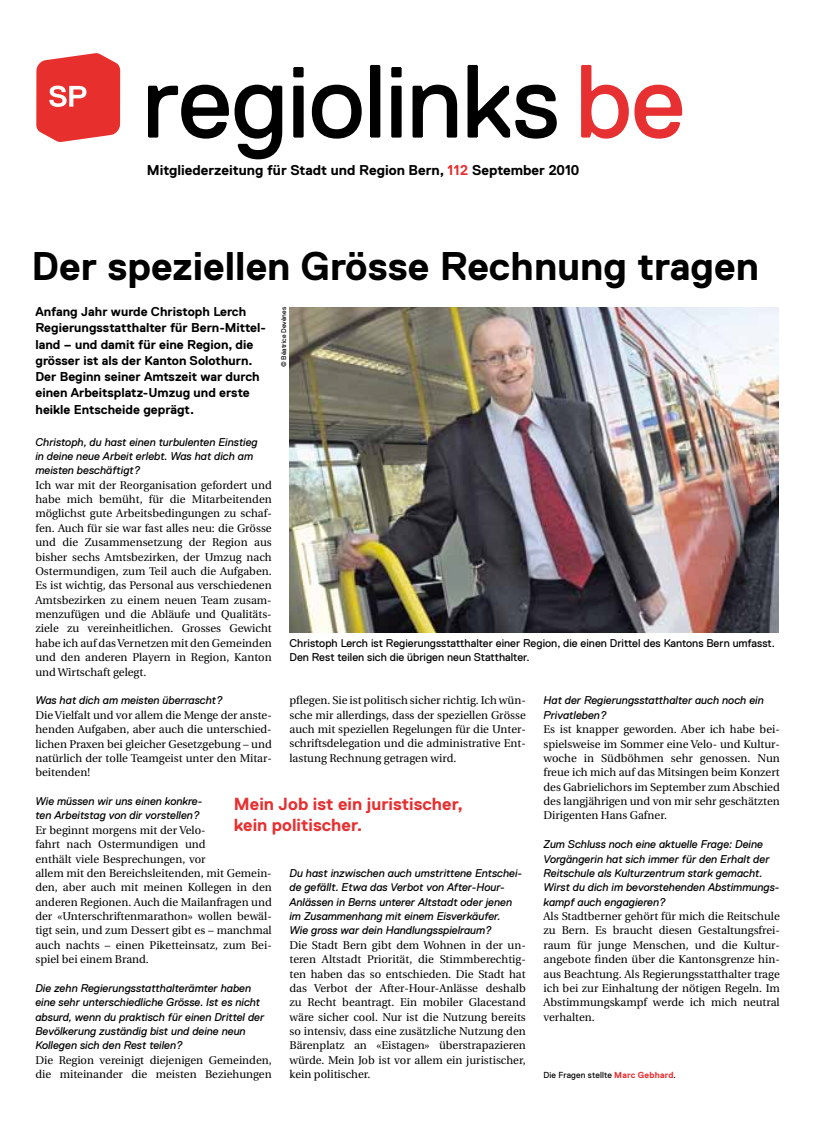
<style>
.page{position:relative;width:833px;height:1134px;background:#fff}
.page>*{position:absolute;margin:0;border:0;box-sizing:border-box;transform-origin:0 0}
.t1{font:103.75px "Replica";letter-spacing:-.01em;color:#000}
.t2{font:700 40px "Replica";color:#000}
.t3{font:700 17.5px/21px "Replica";color:#e73031}
.t4{font:700 14.25px "Replica";color:#000}
.t5{font:700 12.75px/16.2px "Replica";color:#000}
.t6{font:11.25px/14.4px "Utopia";color:#000;text-align:justify}
.t7{font:italic 11.25px/14.4px "Replica";color:#000}
.t8{font:11.25px/14.4px "Replica";color:#000}
.t9{font:8.75px "Replica";letter-spacing:.015em;color:#000}
.t10{font:6.88px "Replica";color:#000}
.s1{color:#e73031}
.s2{font-weight:700;color:#e73031}
</style>
<div class="page">
<svg style="left:36px;top:53px;width:84px;height:89px;background:#ea5250"></svg>
<img style="left:289px;top:307px;width:489px;height:325px">
<h1 class="t1" style="left:142px;top:44px;width:545px">regiolinks <span class="s1">be</span></h1>
<p class="t4" style="left:147px;top:162px;width:434px">Mitgliederzeitung für Stadt und Region Bern, <span class="s1">112</span> September 2010</p>
<h2 class="t2" style="left:32px;top:244px;width:729px">Der speziellen Grösse Rechnung tragen</h2>
<p class="t5" style="left:35px;top:304px;width:232px">Anfang Jahr wurde Christoph Lerch Regierungsstatthalter für Bern-Mittel&shy;land – und damit für eine Region, die grösser ist als der Kanton Solothurn.<br>Der Beginn seiner Amtszeit war durch einen Arbeitsplatz-Umzug und erste heikle Entscheide geprägt.</p>
<p class="t10" style="left:280px;top:367px;width:62px;rotate:-90deg">© Béatrice Devènes</p>
<p class="t7" style="left:35px;top:434px;width:224px">Christoph, du hast einen turbulenten Einstieg in deine neue Arbeit erlebt. Was hat dich am meisten beschäftigt?</p>
<p class="t6" style="left:35px;top:478px;width:238px">Ich war mit der Reorganisation gefordert und habe mich bemüht, für die Mitarbeitenden möglichst gute Arbeitsbedingungen zu schaf&shy;fen. Auch für sie war fast alles neu: die Grösse und die Zusammensetzung der Region aus bisher sechs Amtsbezirken, der Umzug nach Ostermundigen, zum Teil auch die Aufgaben.<br>Es ist wichtig, das Personal aus verschiedenen Amtsbezirken zu einem neuen Team zusam&shy;menzufügen und die Abläufe und Qualitäts&shy;ziele zu vereinheitlichen. Grosses Gewicht habe ich auf das Vernetzen mit den Gemeinden und den anderen Playern in Region, Kanton und Wirtschaft gelegt.</p>
<p class="t7" style="left:35px;top:693px;width:189px">Was hat dich am meisten überrascht?</p>
<p class="t6" style="left:35px;top:708px;width:238px">Die Vielfalt und vor allem die Menge der anste&shy;henden Aufgaben, aber auch die unterschied&shy;lichen Praxen bei gleicher Gesetzgebung – und natürlich der tolle Teamgeist unter den Mitar&shy;beitenden!</p>
<p class="t7" style="left:35px;top:794px;width:168px">Wie müssen wir uns einen konkre&shy;ten Arbeitstag von dir vorstellen?</p>
<p class="t6" style="left:35px;top:823px;width:238px;text-align:left">Er beginnt morgens mit der Velo-<br>fahrt nach Ostermundigen und<br>enthält viele Besprechungen, vor<br>allem mit den Bereichsleitenden, mit Gemein&shy;den, aber auch mit meinen Kollegen in den anderen Regionen. Auch die Mailanfragen und der «Unterschriftenmarathon» wollen bewäl&shy;tigt sein, und zum Dessert gibt es – manchmal auch nachts – einen Piketteinsatz, zum Bei&shy;spiel bei einem Brand.</p>
<p class="t7" style="left:35px;top:981px;width:230px">Die zehn Regierungsstatthalterämter haben eine sehr unterschiedliche Grösse. Ist es nicht absurd, wenn du praktisch für einen Drittel der Bevölkerung zuständig bist und deine neun Kollegen sich den Rest teilen?</p>
<p class="t6" style="left:35px;top:1053px;width:238px">Die Region vereinigt diejenigen Gemeinden, die miteinander die meisten Beziehungen</p>
<p class="t8" style="left:289px;top:636px;width:487px">Christoph Lerch ist Regierungsstatthalter einer Region, die einen Drittel des Kantons Bern umfasst.<br>Den Rest teilen sich die übrigen neun Statthalter.</p>
<p class="t6" style="left:289px;top:693px;width:238px">pflegen. Sie ist politisch sicher richtig. Ich wün&shy;sche mir allerdings, dass der speziellen Grösse auch mit speziellen Regelungen für die Unter&shy;schriftsdelegation und die administrative Ent&shy;lastung Rechnung getragen wird.</p>
<p class="t7" style="left:543px;top:693px;width:222px">Hat der Regierungsstatthalter auch noch ein<br>Privatleben?</p>
<p class="t6" style="left:543px;top:722px;width:238px">Es ist knapper geworden. Aber ich habe bei&shy;spielsweise im Sommer eine Velo- und Kultur&shy;woche in Südböhmen sehr genossen. Nun freue ich mich auf das Mitsingen beim Konzert des Gabrielichors im September zum Abschied des langjährigen und von mir sehr geschätzten Dirigenten Hans Gafner.</p>
<p class="t7" style="left:543px;top:837px;width:237px">Zum Schluss noch eine aktuelle Frage: Deine Vorgängerin hat sich immer für den Erhalt der Reitschule als Kulturzentrum stark gemacht.<br>Wirst du dich im bevorstehenden Abstimmungs&shy;kampf auch engagieren?</p>
<p class="t6" style="left:543px;top:909px;width:238px">Als Stadtberner gehört für mich die Reitschule zu Bern. Es braucht diesen Gestaltungsfrei&shy;raum für junge Menschen, und die Kultur&shy;angebote finden über die Kantonsgrenze hin&shy;aus Beachtung. Als Regierungsstatthalter trage ich bei zur Einhaltung der nötigen Regeln. Im Abstimmungskampf werde ich mich neutral verhalten.</p>
<h3 class="t3" style="left:234px;top:793px;width:231px">Mein Job ist ein juristischer, kein politischer.</h3>
<p class="t7" style="left:289px;top:866px;width:234px">Du hast inzwischen auch umstrittene Entschei&shy;de gefällt. Etwa das Verbot von After-Hour-Anlässen in Berns unterer Altstadt oder jenen im Zusammenhang mit einem Eisverkäufer.<br>Wie gross war dein Handlungsspielraum?</p>
<p class="t6" style="left:289px;top:938px;width:238px">Die Stadt Bern gibt dem Wohnen in der un&shy;teren Altstadt Priorität, die Stimmberechtig&shy;ten haben das so entschieden. Die Stadt hat das Verbot der After-Hour-Anlässe deshalb zu Recht beantragt. Ein mobiler Glacestand wäre sicher cool. Nur ist die Nutzung bereits so intensiv, dass eine zusätzliche Nutzung den Bärenplatz an «Eistagen» überstrapazieren würde. Mein Job ist vor allem ein juristischer, kein politischer.</p>
<p class="t9" style="left:543px;top:1070px;width:134px">Die Fragen stellte <span class="s2">Marc Gebhard</span>.</p>
</div>
